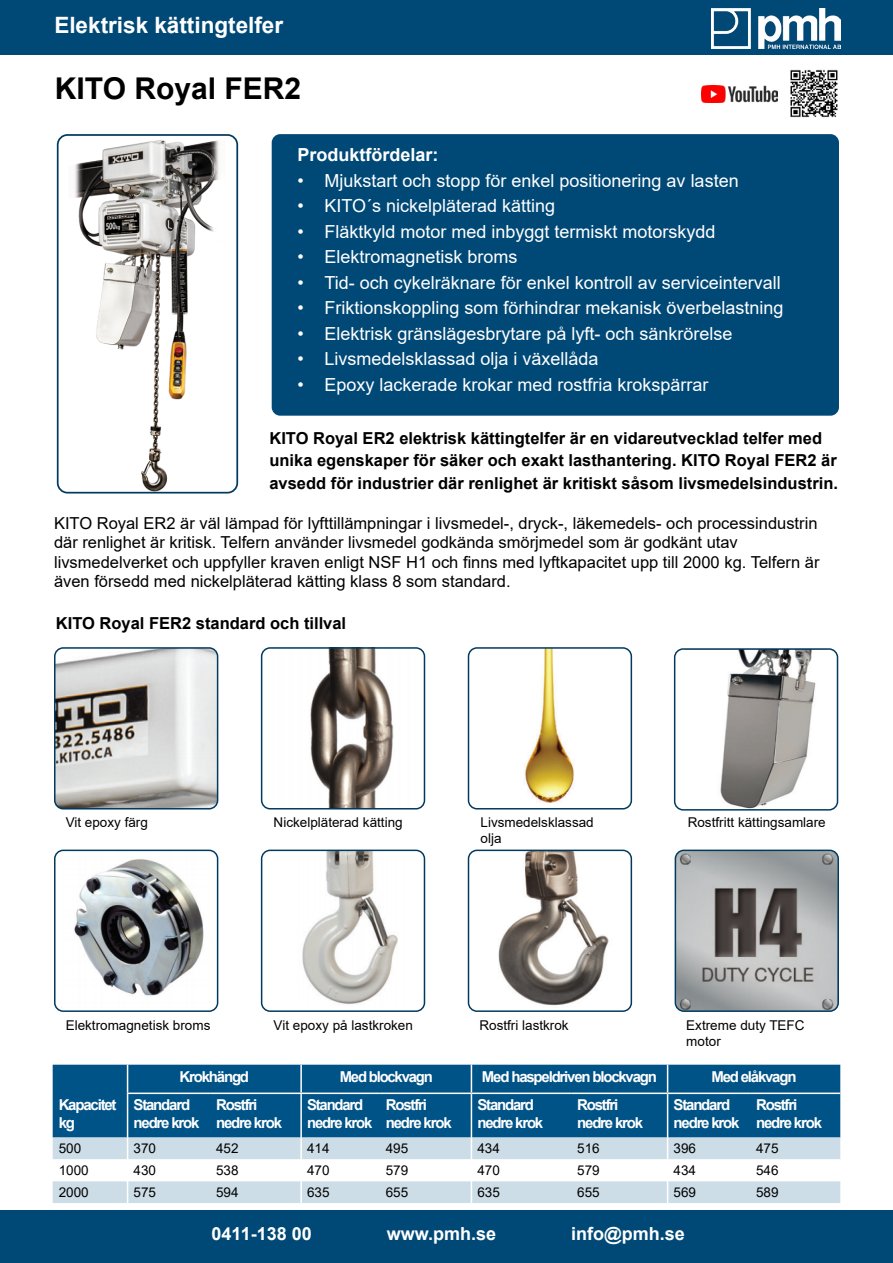
<style>
.page{position:relative;width:893px;height:1263px;background:#fff}
.page>*{position:absolute;margin:0;border:0;box-sizing:border-box;transform-origin:0 0}
.t1{font:700 30px "Arial";color:#000}
.t2{font:700 22.5px "Arial";color:#fff}
.t3{font:18px "Arial";color:#fff}
.t4{font:700 18px "Arial";color:#fff}
.t5{font:16.5px/19.5px "Arial";color:#000}
.t6{font:700 16.5px/22.5px "Arial";color:#000}
.t7{font:700 15px/18px "Arial";letter-spacing:-.08em;color:#fff}
.t8{font:13.5px/16.2px "Arial";color:#000}
</style>
<div class="page">
<div style="left:0;top:0;width:893px;height:54px;background:#004977"></div>
<img style="left:75px;top:139px;width:144px;height:351px">
<div style="left:57px;top:134px;width:181px;height:359px;border:2px solid #003a5f;border-radius:10px"></div>
<div style="left:272px;top:134px;width:567px;height:282px;background:#004977;border-radius:9px"></div>
<div style="left:0;top:1210px;width:893px;height:53px;background:#004977"></div>
<img style="left:711px;top:8px;width:129px;height:40px">
<img style="left:55px;top:648px;width:163px;height:161px">
<div style="left:54px;top:647px;width:164px;height:162px;border:2px solid #003a5f;border-radius:9px"></div>
<img style="left:790px;top:69px;width:48px;height:49px">
<img style="left:702px;top:85px;width:75px;height:17px">
<img style="left:74px;top:859px;width:130px;height:137px">
<div style="left:54px;top:849px;width:164px;height:163px;border:2px solid #003a5f;border-radius:9px"></div>
<img style="left:525px;top:650px;width:49px;height:153px">
<div style="left:468px;top:647px;width:164px;height:162px;border:2px solid #003a5f;border-radius:9px"></div>
<img style="left:310px;top:650px;width:84px;height:156px">
<div style="left:261px;top:647px;width:164px;height:162px;border:2px solid #003a5f;border-radius:9px"></div>
<img style="left:676px;top:852px;width:162px;height:159px">
<div style="left:675px;top:849px;width:164px;height:163px;border:2px solid #003a5f;border-radius:9px"></div>
<img style="left:302px;top:852px;width:96px;height:152px">
<div style="left:261px;top:849px;width:164px;height:163px;border:2px solid #003a5f;border-radius:9px"></div>
<div style="left:53px;top:1065px;width:787px;height:72px;background:#005387"></div>
<svg style="left:127px;top:1065px;width:1px;height:27px"></svg>
<hr style="left:300px;top:1065px;width:2px;height:27px;background:#fff">
<hr style="left:127px;top:1094px;width:1px;height:43px;background:#fff">
<hr style="left:300px;top:1094px;width:2px;height:43px;background:#fff">
<svg style="left:471px;top:1065px;width:1px;height:27px"></svg>
<svg style="left:667px;top:1065px;width:1px;height:27px"></svg>
<hr style="left:471px;top:1094px;width:1px;height:43px;background:#fff">
<hr style="left:667px;top:1094px;width:1px;height:43px;background:#fff">
<svg style="left:53px;top:1137px;width:787px;height:66px"></svg>
<hr style="left:127px;top:1092px;width:83px;height:2px;background:#fff">
<hr style="left:210px;top:1092px;width:91px;height:2px;background:#fff">
<hr style="left:301px;top:1092px;width:79px;height:2px;background:#fff">
<hr style="left:380px;top:1092px;width:91px;height:2px;background:#fff">
<hr style="left:471px;top:1092px;width:100px;height:2px;background:#fff">
<hr style="left:571px;top:1092px;width:97px;height:2px;background:#fff">
<hr style="left:668px;top:1092px;width:82px;height:2px;background:#fff">
<hr style="left:750px;top:1092px;width:90px;height:2px;background:#fff">
<img style="left:498px;top:852px;width:111px;height:154px">
<div style="left:468px;top:849px;width:164px;height:163px;border:2px solid #003a5f;border-radius:9px"></div>
<img style="left:720px;top:651px;width:96px;height:156px">
<div style="left:674px;top:648px;width:164px;height:162px;border:2px solid #003a5f;border-radius:9px"></div>
<p class="t2" style="left:54px;top:9px;width:230px">Elektrisk kättingtelfer</p>
<h1 class="t1" style="left:55px;top:67px;width:248px">KITO Royal FER2</h1>
<p class="t4" style="left:297px;top:142px;width:143px">Produktfördelar:</p>
<p class="t3" style="left:297px;top:168px;width:443px">• Mjukstart och stopp för enkel positionering av lasten</p>
<p class="t3" style="left:297px;top:193px;width:259px">• KITO´s nickelpläterad kätting</p>
<p class="t3" style="left:297px;top:219px;width:420px">• Fläktkyld motor med inbyggt termiskt motorskydd</p>
<p class="t3" style="left:297px;top:244px;width:222px">• Elektromagnetisk broms</p>
<p class="t3" style="left:297px;top:270px;width:485px">• Tid- och cykelräknare för enkel kontroll av serviceintervall</p>
<p class="t3" style="left:297px;top:295px;width:488px">• Friktionskoppling som förhindrar mekanisk överbelastning</p>
<p class="t3" style="left:297px;top:321px;width:437px">• Elektrisk gränslägesbrytare på lyft- och sänkrörelse</p>
<p class="t3" style="left:297px;top:346px;width:303px">• Livsmedelsklassad olja i växellåda</p>
<p class="t3" style="left:297px;top:372px;width:413px">• Epoxy lackerade krokar med rostfria krokspärrar</p>
<p class="t6" style="left:269px;top:427px;width:570px">KITO Royal ER2 elektrisk kättingtelfer är en vidareutvecklad telfer med unika egenskaper för säker och exakt lasthantering. KITO Royal FER2 är avsedd för industrier där renlighet är kritiskt såsom livsmedelsindustrin.</p>
<p class="t5" style="left:54px;top:513px;width:767px">KITO Royal ER2 är väl lämpad för lyfttillämpningar i livsmedel-, dryck-, läkemedels- och processindustrin där renlighet är kritisk. Telfern använder livsmedel godkända smörjmedel som är godkänt utav livsmedelverket och uppfyller kraven enligt NSF H1 och finns med lyftkapacitet upp till 2000 kg. Telfern är även försedd med nickelpläterad kätting klass 8 som standard.</p>
<p class="t6" style="left:56px;top:612px;width:292px">KITO Royal FER2 standard och tillval</p>
<p class="t8" style="left:66px;top:814px;width:84px">Vit epoxy färg</p>
<p class="t8" style="left:274px;top:814px;width:131px">Nickelpläterad kätting</p>
<p class="t8" style="left:480px;top:814px;width:115px">Livsmedelsklassad</p>
<p class="t8" style="left:688px;top:814px;width:140px">Rostfritt kättingsamlare</p>
<p class="t8" style="left:480px;top:830px;width:23px">olja</p>
<p class="t8" style="left:66px;top:1017px;width:146px">Elektromagnetisk broms</p>
<p class="t8" style="left:274px;top:1017px;width:141px">Vit epoxy på lastkroken</p>
<p class="t8" style="left:479px;top:1017px;width:91px">Rostfri lastkrok</p>
<p class="t8" style="left:686px;top:1017px;width:120px">Extreme duty TEFC motor</p>
<p class="t7" style="left:180px;top:1067px;width:71px">Krokhängd</p>
<p class="t7" style="left:340px;top:1067px;width:95px">Med blockvagn</p>
<p class="t7" style="left:482px;top:1067px;width:177px">Med haspeldriven blockvagn</p>
<p class="t7" style="left:711px;top:1067px;width:87px">Med elåkvagn</p>
<p class="t7" style="left:59px;top:1096px;width:59px">Kapacitet kg</p>
<p class="t7" style="left:134px;top:1096px;width:67px">Standard nedre krok</p>
<p class="t7" style="left:216px;top:1096px;width:67px">Rostfri nedre krok</p>
<p class="t7" style="left:307px;top:1096px;width:67px">Standard nedre krok</p>
<p class="t7" style="left:386px;top:1096px;width:67px">Rostfri nedre krok</p>
<p class="t7" style="left:477px;top:1096px;width:67px">Standard nedre krok</p>
<p class="t7" style="left:577px;top:1096px;width:67px">Rostfri nedre krok</p>
<p class="t7" style="left:674px;top:1096px;width:67px">Standard nedre krok</p>
<p class="t7" style="left:756px;top:1096px;width:67px">Rostfri nedre krok</p>
<p class="t8" style="left:59px;top:1140px;width:24px">500</p>
<p class="t8" style="left:134px;top:1140px;width:24px">370</p>
<p class="t8" style="left:216px;top:1140px;width:24px">452</p>
<p class="t8" style="left:307px;top:1140px;width:24px">414</p>
<p class="t8" style="left:386px;top:1140px;width:24px">495</p>
<p class="t8" style="left:477px;top:1140px;width:24px">434</p>
<p class="t8" style="left:577px;top:1140px;width:24px">516</p>
<p class="t8" style="left:674px;top:1140px;width:24px">396</p>
<p class="t8" style="left:756px;top:1140px;width:24px">475</p>
<p class="t8" style="left:59px;top:1162px;width:32px">1000</p>
<p class="t8" style="left:134px;top:1162px;width:24px">430</p>
<p class="t8" style="left:216px;top:1162px;width:24px">538</p>
<p class="t8" style="left:307px;top:1162px;width:24px">470</p>
<p class="t8" style="left:386px;top:1162px;width:24px">579</p>
<p class="t8" style="left:477px;top:1162px;width:24px">470</p>
<p class="t8" style="left:577px;top:1162px;width:24px">579</p>
<p class="t8" style="left:674px;top:1162px;width:24px">434</p>
<p class="t8" style="left:756px;top:1162px;width:24px">546</p>
<p class="t8" style="left:59px;top:1184px;width:32px">2000</p>
<p class="t8" style="left:134px;top:1184px;width:24px">575</p>
<p class="t8" style="left:216px;top:1184px;width:24px">594</p>
<p class="t8" style="left:307px;top:1184px;width:24px">635</p>
<p class="t8" style="left:386px;top:1184px;width:24px">655</p>
<p class="t8" style="left:477px;top:1184px;width:24px">635</p>
<p class="t8" style="left:577px;top:1184px;width:24px">655</p>
<p class="t8" style="left:674px;top:1184px;width:24px">569</p>
<p class="t8" style="left:756px;top:1184px;width:24px">589</p>
<p class="t4" style="left:212px;top:1221px;width:102px">0411-138 00</p>
<p class="t4" style="left:387px;top:1221px;width:111px">www.pmh.se</p>
<p class="t4" style="left:571px;top:1221px;width:115px">info@pmh.se</p>
</div>
